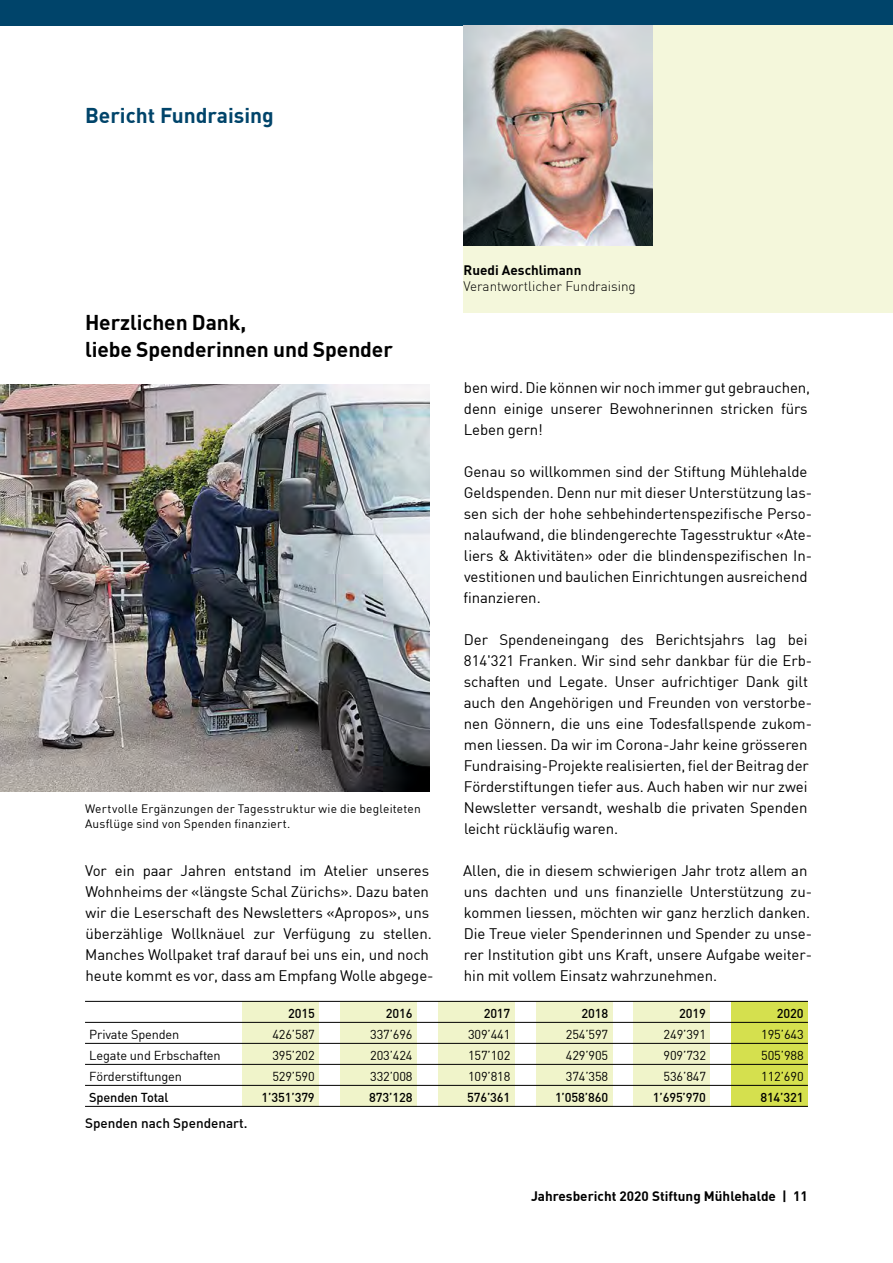
<style>
.page{position:relative;width:893px;height:1263px;background:#fff}
.page>*{position:absolute;margin:0;border:0;box-sizing:border-box;transform-origin:0 0}
.t1{font:700 21px/27px "DIN";letter-spacing:-.005em;color:#000}
.t2{font:700 21px "DIN";color:#00446a}
.t3{font:15px/21px "DIN";letter-spacing:-.005em;color:#000}
.t4{font:700 13.5px "DIN";color:#000}
.t5{font:300 13.5px "DIN";color:#000}
.t6{font:500 13.5px "DIN";color:#000}
.t7{font:12.75px "DIN";letter-spacing:-.01em;color:#000}
.t8{font:500 12.75px "DIN";letter-spacing:-.01em;color:#000}
.t9{font:12px/15px "DIN";letter-spacing:.015em;color:#000}
</style>
<div class="page">
<div style="left:0;top:0;width:893px;height:26px;background:#00446a"></div>
<div style="left:731px;top:1001px;width:77px;height:105px;background:#d5e04e"></div>
<div style="left:634px;top:1001px;width:76px;height:105px;background:#f0f4ca"></div>
<div style="left:536px;top:1001px;width:76px;height:105px;background:#f0f4ca"></div>
<div style="left:438px;top:1001px;width:76px;height:105px;background:#f0f4ca"></div>
<div style="left:340px;top:1001px;width:77px;height:105px;background:#f0f4ca"></div>
<div style="left:242px;top:1001px;width:77px;height:105px;background:#f0f4ca"></div>
<hr style="left:85px;top:1001px;width:723px;height:1px;background:#000">
<hr style="left:85px;top:1022px;width:723px;height:1px;background:#000">
<hr style="left:85px;top:1043px;width:723px;height:1px;background:#000">
<hr style="left:85px;top:1064px;width:723px;height:1px;background:#000">
<hr style="left:85px;top:1085px;width:723px;height:1px;background:#000">
<hr style="left:85px;top:1106px;width:723px;height:1px;background:#000">
<img style="left:0;top:384px;width:429px;height:408px">
<div style="left:463px;top:26px;width:430px;height:287px;background:#f4f7db"></div>
<img style="left:463px;top:26px;width:190px;height:220px">
<h1 class="t2" style="left:85px;top:101px;width:190px">Bericht Fundraising</h1>
<h1 class="t1" style="left:85px;top:308px;width:309px">Herzlichen Dank,<br>liebe Spenderinnen und Spender</h1>
<p class="t9" style="left:85px;top:801px;width:337px">Wertvolle Ergänzungen der Tagesstruktur wie die begleiteten<br>Ausflüge sind von Spenden finanziert.</p>
<p class="t3" style="left:85px;top:859px;width:350px">Vor ein paar Jahren entstand im Atelier unseres Wohnheims der «längste Schal Zürichs». Dazu baten wir die Leserschaft des Newsletters «Apropos», uns überzählige Wollknäuel zur Verfügung zu stellen.<br>Manches Wollpaket traf darauf bei uns ein, und noch heute kommt es vor, dass am Empfang Wolle abgege-</p>
<p class="t4" style="left:463px;top:261px;width:119px">Ruedi Aeschlimann</p>
<p class="t5" style="left:463px;top:278px;width:174px">Verantwortlicher Fundraising</p>
<p class="t3" style="left:464px;top:376px;width:348px">ben wird. Die können wir noch immer gut gebrauchen, denn einige unserer Bewohnerinnen stricken fürs<br>Leben gern!</p>
<p class="t3" style="left:463px;top:460px;width:350px">Genau so willkommen sind der Stiftung Mühlehalde Geldspenden. Denn nur mit dieser Unterstützung las&shy;sen sich der hohe sehbehindertenspezifische Perso&shy;nalaufwand, die blindengerechte Tagesstruktur «Ate&shy;liers &amp; Aktivitäten» oder die blindenspezifischen In&shy;vestitionen und baulichen Einrichtungen ausreichend finanzieren.</p>
<p class="t3" style="left:464px;top:628px;width:350px">Der Spendeneingang des Berichtsjahrs lag bei 814'321 Franken. Wir sind sehr dankbar für die Erb&shy;schaften und Legate. Unser aufrichtiger Dank gilt auch den Angehörigen und Freunden von verstorbe&shy;nen Gönnern, die uns eine Todesfallspende zukom&shy;men liessen. Da wir im Corona-Jahr keine grösseren Fundraising-Projekte realisierten, fiel der Beitrag der Förderstiftungen tiefer aus. Auch haben wir nur zwei Newsletter versandt, weshalb die privaten Spenden leicht rückläufig waren.</p>
<p class="t3" style="left:463px;top:859px;width:350px">Allen, die in diesem schwierigen Jahr trotz allem an uns dachten und uns finanzielle Unterstützung zu&shy;kommen liessen, möchten wir ganz herzlich danken.<br>Die Treue vieler Spenderinnen und Spender zu unse&shy;rer Institution gibt uns Kraft, unsere Aufgabe weiter&shy;hin mit vollem Einsatz wahrzunehmen.</p>
<p class="t8" style="left:288px;top:1005px;width:28px">2015</p>
<p class="t8" style="left:386px;top:1005px;width:28px">2016</p>
<p class="t8" style="left:484px;top:1005px;width:28px">2017</p>
<p class="t8" style="left:581px;top:1005px;width:28px">2018</p>
<p class="t8" style="left:679px;top:1005px;width:28px">2019</p>
<p class="t8" style="left:777px;top:1005px;width:28px">2020</p>
<p class="t7" style="left:89px;top:1026px;width:92px">Private Spenden</p>
<p class="t7" style="left:272px;top:1026px;width:44px">426’587</p>
<p class="t7" style="left:370px;top:1026px;width:44px">337’696</p>
<p class="t7" style="left:468px;top:1026px;width:44px">309’441</p>
<p class="t7" style="left:566px;top:1026px;width:44px">254’597</p>
<p class="t7" style="left:664px;top:1026px;width:44px">249’391</p>
<p class="t7" style="left:761px;top:1026px;width:44px">195’643</p>
<p class="t7" style="left:89px;top:1047px;width:133px">Legate und Erbschaften</p>
<p class="t7" style="left:272px;top:1047px;width:44px">395’202</p>
<p class="t7" style="left:370px;top:1047px;width:44px">203’424</p>
<p class="t7" style="left:468px;top:1047px;width:44px">157’102</p>
<p class="t7" style="left:566px;top:1047px;width:44px">429’905</p>
<p class="t7" style="left:664px;top:1047px;width:44px">909’732</p>
<p class="t7" style="left:761px;top:1047px;width:44px">505’988</p>
<p class="t7" style="left:89px;top:1068px;width:94px">Förderstiftungen</p>
<p class="t7" style="left:272px;top:1068px;width:44px">529’590</p>
<p class="t7" style="left:370px;top:1068px;width:44px">332’008</p>
<p class="t7" style="left:468px;top:1068px;width:44px">109’818</p>
<p class="t7" style="left:566px;top:1068px;width:44px">374’358</p>
<p class="t7" style="left:664px;top:1068px;width:44px">536’847</p>
<p class="t7" style="left:761px;top:1068px;width:44px">112’690</p>
<p class="t8" style="left:89px;top:1089px;width:81px">Spenden Total</p>
<p class="t8" style="left:262px;top:1089px;width:55px">1’351’379</p>
<p class="t8" style="left:369px;top:1089px;width:45px">873’128</p>
<p class="t8" style="left:467px;top:1089px;width:45px">576’361</p>
<p class="t8" style="left:555px;top:1089px;width:55px">1’058’860</p>
<p class="t8" style="left:653px;top:1089px;width:55px">1’695’970</p>
<p class="t8" style="left:760px;top:1089px;width:45px">814’321</p>
<p class="t6" style="left:85px;top:1114px;width:164px">Spenden nach Spendenart.</p>
<p class="t4" style="left:531px;top:1187px;width:278px">Jahresbericht 2020 Stiftung Mühlehalde | 11</p>
</div>
